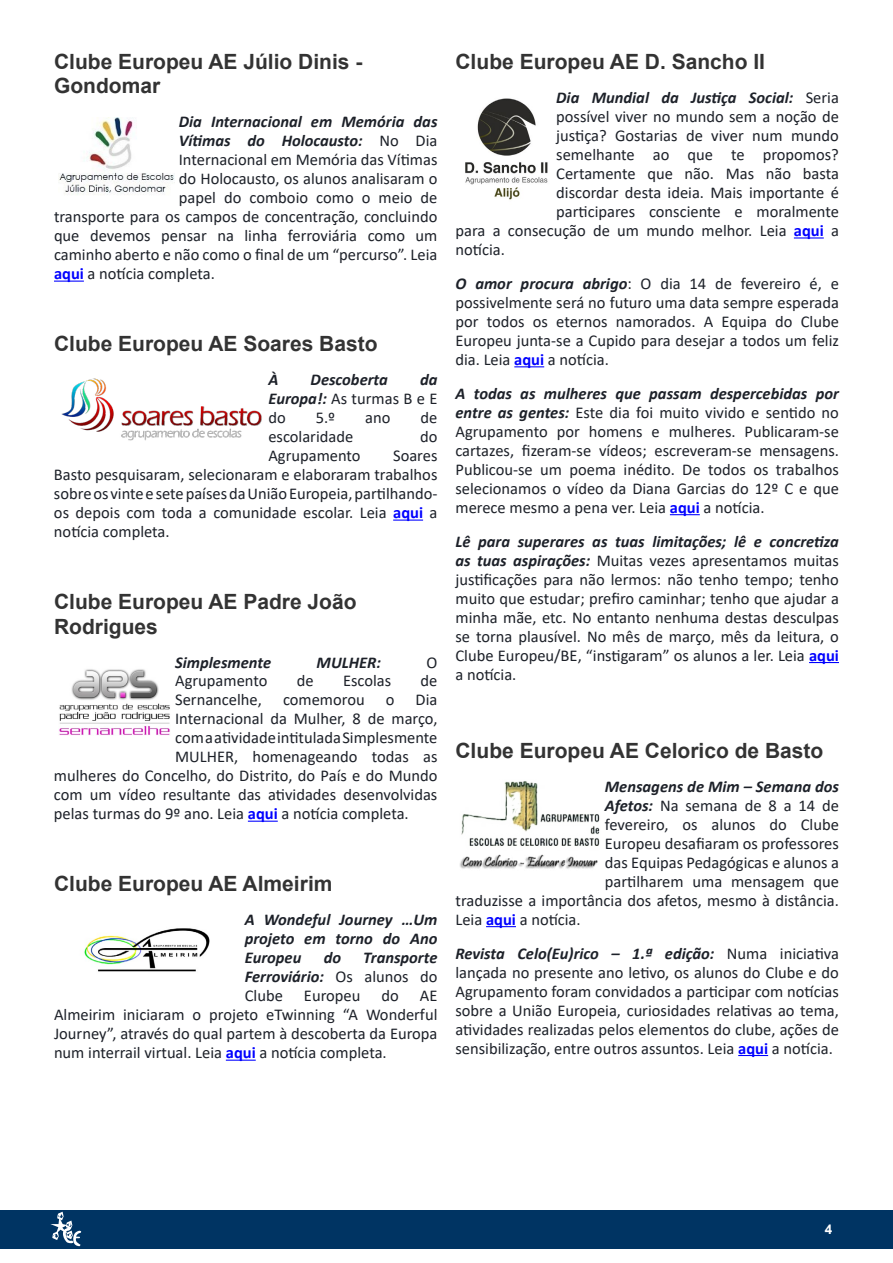
<style>
.page{position:relative;width:893px;height:1263px;background:#fff}
.page>*{position:absolute;margin:0;border:0;box-sizing:border-box;transform-origin:0 0}
.t1{font:700 21px/24.2px "Arial";color:#333}
.t2{font:16.5px/18.9px "Calibri";color:#1d2129;text-align:justify}
.t3{font:italic 700 16.5px/19px "Calibri";color:#1d2129;text-align:justify}
.t4{font:700 13.5px "Arial";color:#fff}
.s1{font-weight:400;font-style:normal}
.s2{font-weight:700;color:#00f}
.s3{font-weight:700;font-style:italic}
</style>
<div class="page">
<div style="left:0;top:1211px;width:893px;height:38px;background:#003463"></div>
<svg style="left:48px;top:1210px;width:34px;height:37px"></svg>
<hr style="left:54px;top:281px;width:30px;height:1px;background:#00f">
<hr style="left:393px;top:519px;width:30px;height:2px;background:#00f">
<hr style="left:248px;top:821px;width:30px;height:1px;background:#00f">
<hr style="left:226px;top:1059px;width:30px;height:2px;background:#00f">
<img style="left:58px;top:117px;width:116px;height:78px">
<img style="left:61px;top:378px;width:201px;height:63px">
<img style="left:59px;top:669px;width:111px;height:66px">
<img style="left:84px;top:928px;width:126px;height:44px">
<hr style="left:794px;top:237px;width:30px;height:1px;background:#00f">
<hr style="left:514px;top:366px;width:30px;height:1px;background:#00f">
<hr style="left:670px;top:514px;width:30px;height:1px;background:#00f">
<hr style="left:809px;top:662px;width:30px;height:1px;background:#00f">
<hr style="left:486px;top:926px;width:30px;height:1px;background:#00f">
<hr style="left:738px;top:1055px;width:30px;height:1px;background:#00f">
<img style="left:465px;top:98px;width:83px;height:102px">
<img style="left:460px;top:781px;width:140px;height:88px">
<p class="t1" style="left:54px;top:50px;width:310px">Clube Europeu AE Júlio Dinis -<br>Gondomar</p>
<p class="t3" style="left:179px;top:112px;width:260px">Dia Internacional em Memória das</p>
<p class="t3" style="left:179px;top:131px;width:260px">Vítimas do Holocausto: <span class="s1">No Dia</span></p>
<p class="t2" style="left:179px;top:150px;width:260px">Internacional em Memória das Vítimas</p>
<p class="t2" style="left:179px;top:169px;width:260px">do Holocausto, os alunos analisaram o</p>
<p class="t2" style="left:179px;top:188px;width:260px">papel do comboio como o meio de</p>
<p class="t2" style="left:54px;top:207px;width:385px">transporte para os campos de concentração, concluindo</p>
<p class="t2" style="left:54px;top:226px;width:385px">que devemos pensar na linha ferroviária como um</p>
<p class="t2" style="left:54px;top:245px;width:385px">caminho aberto e não como o final de um “percurso”. Leia</p>
<p class="t2" style="left:54px;top:264px;width:162px"><span class="s2">aqui</span> a notícia completa.</p>
<p class="t1" style="left:54px;top:332px;width:325px">Clube Europeu AE Soares Basto</p>
<p class="t3" style="left:268px;top:370px;width:11px">À</p>
<p class="t3" style="left:311px;top:370px;width:79px">Descoberta</p>
<p class="t2" style="left:268px;top:370px;width:171px;text-indent:152px"><span class="s3">da Europa!:</span> As turmas B e E do</p>
<p class="t2" style="left:316px;top:408px;width:21px">5.º</p>
<p class="t2" style="left:365px;top:408px;width:27px">ano</p>
<p class="t2" style="left:421px;top:408px;width:18px">de</p>
<p class="t2" style="left:268px;top:427px;width:86px">escolaridade</p>
<p class="t2" style="left:420px;top:427px;width:19px">do</p>
<p class="t2" style="left:268px;top:446px;width:94px">Agrupamento</p>
<p class="t2" style="left:54px;top:446px;width:385px;text-indent:339px">Soares Basto pesquisaram, selecionaram e elaboraram trabalhos sobre os vinte e sete países da União Europeia, partilhando&shy;os depois com toda a comunidade escolar. Leia <span class="s2">aqui</span> a notícia completa.</p>
<p class="t1" style="left:54px;top:590px;width:304px">Clube Europeu AE Padre João<br>Rodrigues</p>
<p class="t3" style="left:175px;top:652px;width:97px">Simplesmente</p>
<p class="t3" style="left:317px;top:652px;width:66px">MULHER:</p>
<p class="t2" style="left:427px;top:652px;width:12px">O</p>
<p class="t2" style="left:175px;top:671px;width:94px">Agrupamento</p>
<p class="t2" style="left:297px;top:671px;width:18px">de</p>
<p class="t2" style="left:343px;top:671px;width:50px">Escolas</p>
<p class="t2" style="left:421px;top:671px;width:18px">de</p>
<p class="t2" style="left:175px;top:690px;width:88px">Sernancelhe,</p>
<p class="t2" style="left:283px;top:690px;width:83px">comemorou</p>
<p class="t2" style="left:386px;top:690px;width:10px">o</p>
<p class="t2" style="left:416px;top:690px;width:23px">Dia</p>
<p class="t2" style="left:175px;top:709px;width:264px">Internacional da Mulher, 8 de março,</p>
<p class="t2" style="left:175px;top:728px;width:264px">com a atividade intitulada Simplesmente</p>
<p class="t2" style="left:175px;top:747px;width:264px">MULHER, homenageando todas as</p>
<p class="t2" style="left:54px;top:766px;width:385px">mulheres do Concelho, do Distrito, do País e do Mundo</p>
<p class="t2" style="left:54px;top:785px;width:385px">com um vídeo resultante das atividades desenvolvidas</p>
<p class="t2" style="left:54px;top:804px;width:356px">pelas turmas do 9º ano. Leia <span class="s2">aqui</span> a notícia completa.</p>
<p class="t1" style="left:54px;top:872px;width:280px">Clube Europeu AE Almeirim</p>
<p class="t3" style="left:245px;top:910px;width:194px">A Wondeful Journey …Um projeto em torno do Ano Europeu</p>
<p class="t3" style="left:324px;top:948px;width:19px">do</p>
<p class="t3" style="left:245px;top:948px;width:194px;text-indent:118px">Transporte Ferroviário: <span class="s1">Os alunos do Clube</span></p>
<p class="t2" style="left:304px;top:986px;width:58px">Europeu</p>
<p class="t2" style="left:381px;top:986px;width:19px">do</p>
<p class="t2" style="left:54px;top:986px;width:385px;text-indent:366px">AE Almeirim iniciaram o projeto eTwinning “A Wonderful Journey”, através do qual partem à descoberta da Europa num interrail virtual. Leia <span class="s2">aqui</span> a notícia completa.</p>
<p class="t1" style="left:455px;top:50px;width:311px">Clube Europeu AE D. Sancho II</p>
<p class="t3" style="left:556px;top:88px;width:284px">Dia Mundial da Justiça Social: <span class="s1">Seria</span></p>
<p class="t2" style="left:556px;top:107px;width:284px">possível viver no mundo sem a noção de</p>
<p class="t2" style="left:556px;top:126px;width:284px">justiça? Gostarias de viver num mundo</p>
<p class="t2" style="left:556px;top:145px;width:284px">semelhante ao que te propomos?</p>
<p class="t2" style="left:556px;top:164px;width:284px">Certamente que não. Mas não basta</p>
<p class="t2" style="left:556px;top:183px;width:284px">discordar desta ideia. Mais importante é</p>
<p class="t2" style="left:556px;top:202px;width:284px">participares consciente e moralmente</p>
<p class="t2" style="left:455px;top:221px;width:385px">para a consecução de um mundo melhor. Leia <span class="s2">aqui</span> a</p>
<p class="t2" style="left:455px;top:240px;width:51px">notícia.</p>
<p class="t2" style="left:455px;top:274px;width:385px"><span class="s3">O amor procura abrigo</span>: O dia 14 de fevereiro é, e possivelmente será no futuro uma data sempre esperada por todos os eternos namorados. A Equipa do Clube Europeu junta-se a Cupido para desejar a todos um feliz dia. Leia <span class="s2">aqui</span> a notícia.</p>
<p class="t2" style="left:455px;top:384px;width:385px"><span class="s3">A todas as mulheres que passam despercebidas por entre as gentes:</span> Este dia foi muito vivido e sentido no Agrupamento por homens e mulheres. Publicaram-se cartazes, fizeram-se vídeos; escreveram-se mensagens.<br>Publicou-se um poema inédito. De todos os trabalhos selecionamos o vídeo da Diana Garcias do 12º C e que merece mesmo a pena ver. Leia <span class="s2">aqui</span> a notícia.</p>
<p class="t2" style="left:455px;top:531px;width:385px"><span class="s3">Lê para superares as tuas limitações; lê e concretiza as tuas aspirações:</span> Muitas vezes apresentamos muitas justificações para não lermos: não tenho tempo; tenho muito que estudar; prefiro caminhar; tenho que ajudar a minha mãe, etc. No entanto nenhuma destas desculpas se torna plausível. No mês de março, mês da leitura, o Clube Europeu/BE, “instigaram” os alunos a ler. Leia <span class="s2">aqui </span>a notícia.</p>
<p class="t1" style="left:455px;top:739px;width:369px">Clube Europeu AE Celorico de Basto</p>
<p class="t3" style="left:605px;top:776px;width:236px">Mensagens de Mim – Semana dos</p>
<p class="t2" style="left:605px;top:795px;width:236px"><span class="s3">Afetos:</span> Na semana de 8 a 14 de</p>
<p class="t2" style="left:605px;top:814px;width:236px">fevereiro, os alunos do Clube</p>
<p class="t2" style="left:605px;top:833px;width:236px">Europeu desafiaram os professores</p>
<p class="t2" style="left:605px;top:852px;width:236px">das Equipas Pedagógicas e alunos a</p>
<p class="t2" style="left:605px;top:871px;width:236px">partilharem uma mensagem que</p>
<p class="t2" style="left:455px;top:890px;width:385px">traduzisse a importância dos afetos, mesmo à distância.</p>
<p class="t2" style="left:455px;top:909px;width:127px">Leia <span class="s2">aqui</span> a notícia.</p>
<p class="t2" style="left:455px;top:943px;width:385px"><span class="s3">Revista Celo(Eu)rico – 1.ª edição:</span> Numa iniciativa lançada no presente ano letivo, os alunos do Clube e do Agrupamento foram convidados a participar com notícias sobre a União Europeia, curiosidades relativas ao tema, atividades realizadas pelos elementos do clube, ações de sensibilização, entre outros assuntos. Leia <span class="s2">aqui</span> a notícia.</p>
<p class="t4" style="left:825px;top:1219px;width:9px">4</p>
</div>
